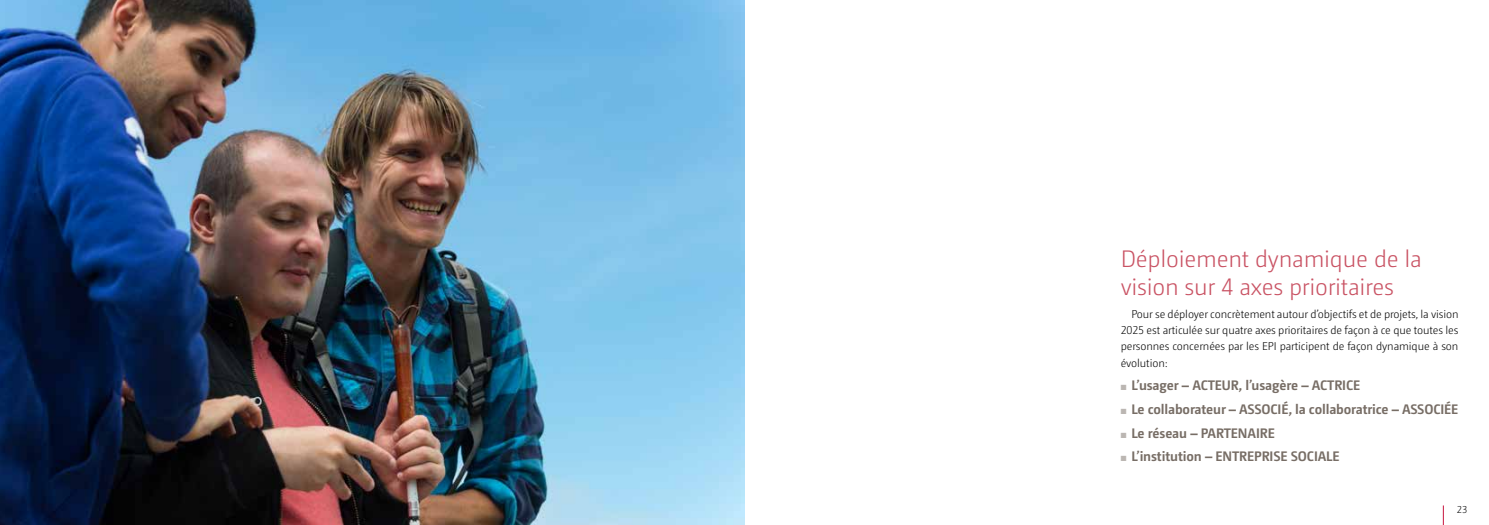
<style>
.page{position:relative;width:1489px;height:525px;background:#fff}
.page>*{position:absolute;margin:0;border:0;box-sizing:border-box;transform-origin:0 0}
.t1{font:300 23.75px/27.5px "Camingo Dos Pro";letter-spacing:-.01em;color:#c95263}
.t2{font:700 13.75px "Camingo Dos Pro";letter-spacing:-.01em;color:#776d65}
.t3{font:300 11.25px/16.2px "Camingo Dos Pro";letter-spacing:-.01em;color:#000;text-align:justify}
.t4{font:300 10px "Camingo Dos Pro";color:#000}
.s1{color:#bbb6b2}
</style>
<div class="page">
<svg style="left:1442px;top:505px;width:1px;height:19px"></svg>
<img style="left:0;top:0;width:744px;height:524px">
<h1 class="t1" style="left:1120px;top:245px;width:303px">Déploiement dynamique de la vision sur 4 axes prioritaires</h1>
<p class="t3" style="left:1120px;top:306px;width:339px;text-indent:11px">Pour se déployer concrètement autour d’objectifs et de projets, la vision 2025 est articulée sur quatre axes prioritaires de façon à ce que toutes les personnes concernées par les EPI participent de façon dynamique à son évolution:</p>
<p class="t2" style="left:1120px;top:377px;width:241px"><span class="s1">■</span> L’usager – ACTEUR, l’usagère – ACTRICE</p>
<p class="t2" style="left:1120px;top:400px;width:339px"><span class="s1">■</span> Le collaborateur – ASSOCIÉ, la collaboratrice – ASSOCIÉE</p>
<p class="t2" style="left:1120px;top:424px;width:156px"><span class="s1">■</span> Le réseau – PARTENAIRE</p>
<p class="t2" style="left:1120px;top:448px;width:220px"><span class="s1">■</span> L’institution – ENTREPRISE SOCIALE</p>
<p class="t4" style="left:1456px;top:503px;width:12px">23</p>
</div>
